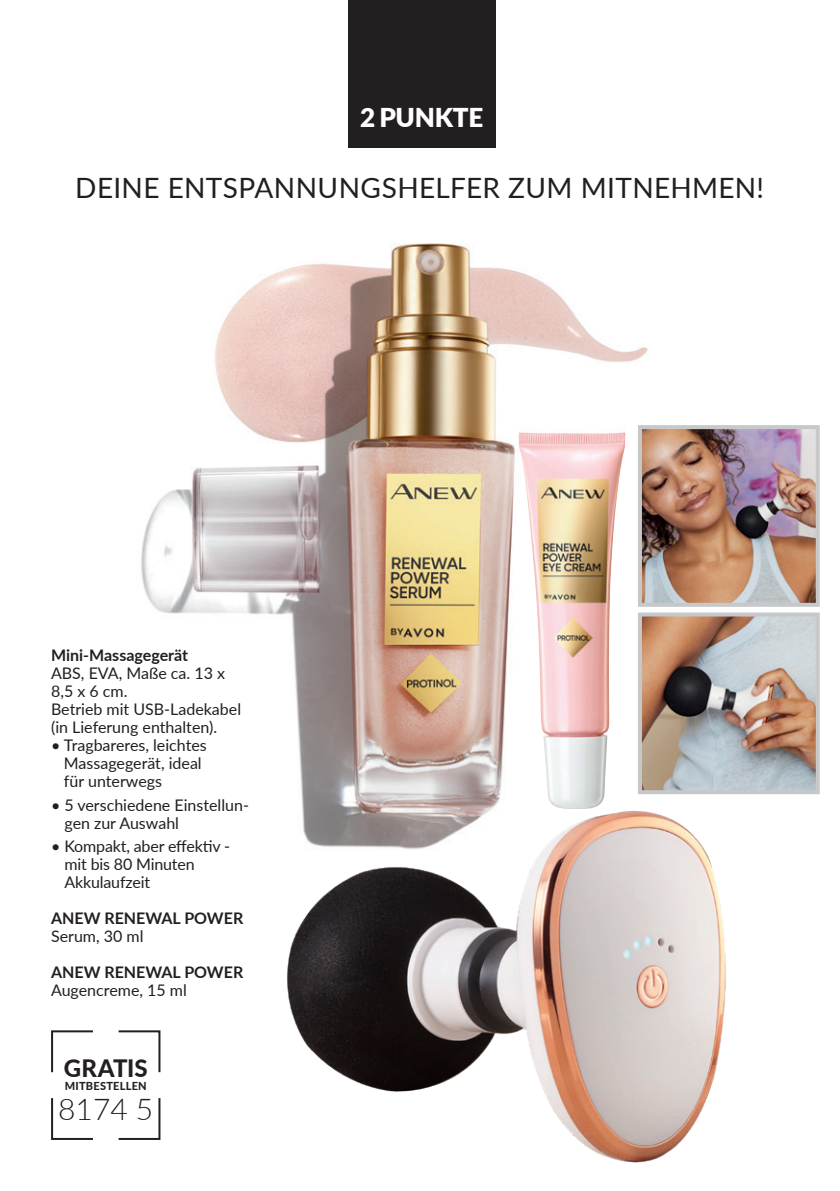
<style>
.page{position:relative;width:840px;height:1191px;background:#fff}
.page>*{position:absolute;margin:0;border:0;box-sizing:border-box;transform-origin:0 0}
.t1{font:300 30px "Lato";color:#231f20}
.t2{font:28px "Lato";letter-spacing:.015em;color:#231f20}
.t3{font:900 26px "Lato";letter-spacing:-.01em;color:#fff}
.t4{font:800 24px "Lato";color:#231f20}
.t5{font:16px/18px "Lato";color:#231f20}
.t6{font:700 16px "Lato";color:#231f20}
.t7{font:800 11px "Lato";letter-spacing:.025em;color:#231f20}
</style>
<div class="page">
<img style="left:141px;top:0;width:679px;height:760px">
<svg style="left:51px;top:1098px;width:42px;height:42px"></svg>
<svg style="left:118px;top:1137px;width:39px;height:3px"></svg>
<svg style="left:51px;top:1030px;width:42px;height:43px"></svg>
<svg style="left:118px;top:1030px;width:39px;height:3px"></svg>
<img style="left:518px;top:418px;width:103px;height:342px">
<img style="left:157px;top:760px;width:663px;height:403px">
<div style="left:348px;top:0;width:147px;height:147px;background:#231f20"></div>
<img style="left:642px;top:430px;width:172px;height:172px">
<div style="left:637px;top:425px;width:182px;height:182px;border:4px solid #c7c8ca"></div>
<img style="left:642px;top:617px;width:172px;height:172px">
<div style="left:637px;top:612px;width:182px;height:182px;border:4px solid #c7c8ca"></div>
<h3 class="t3" style="left:360px;top:98px;width:125px">2 PUNKTE</h3>
<h2 class="t2" style="left:75px;top:168px;width:690px">DEINE ENTSPANNUNGSHELFER ZUM MITNEHMEN!</h2>
<p class="t6" style="left:51px;top:643px;width:138px">Mini-Massagegerät</p>
<p class="t5" style="left:51px;top:663px;width:191px">ABS, EVA, Maße ca. 13 x<br>8,5 x 6 cm.<br>Betrieb mit USB-Ladekabel (in Lieferung enthalten).</p>
<p class="t5" style="left:64px;top:735px;width:144px;text-indent:-13px">• Tragbareres, leichtes<br>Massagegerät, ideal für unterwegs</p>
<p class="t5" style="left:64px;top:795px;width:186px;text-indent:-13px">• 5 verschiedene Einstellun&shy;gen zur Auswahl</p>
<p class="t5" style="left:64px;top:836px;width:167px;text-indent:-13px">• Kompakt, aber effektiv - mit bis 80 Minuten<br>Akkulaufzeit</p>
<p class="t6" style="left:51px;top:906px;width:194px">ANEW RENEWAL POWER</p>
<p class="t5" style="left:51px;top:926px;width:94px">Serum, 30 ml</p>
<p class="t6" style="left:51px;top:960px;width:194px">ANEW RENEWAL POWER</p>
<p class="t5" style="left:51px;top:980px;width:137px">Augencreme, 15 ml</p>
<h3 class="t4" style="left:64px;top:1050px;width:85px">GRATIS</h3>
<p class="t7" style="left:65px;top:1078px;width:83px">MITBESTELLEN</p>
<h1 class="t1" style="left:58px;top:1088px;width:96px">8174 5</h1>
</div>
